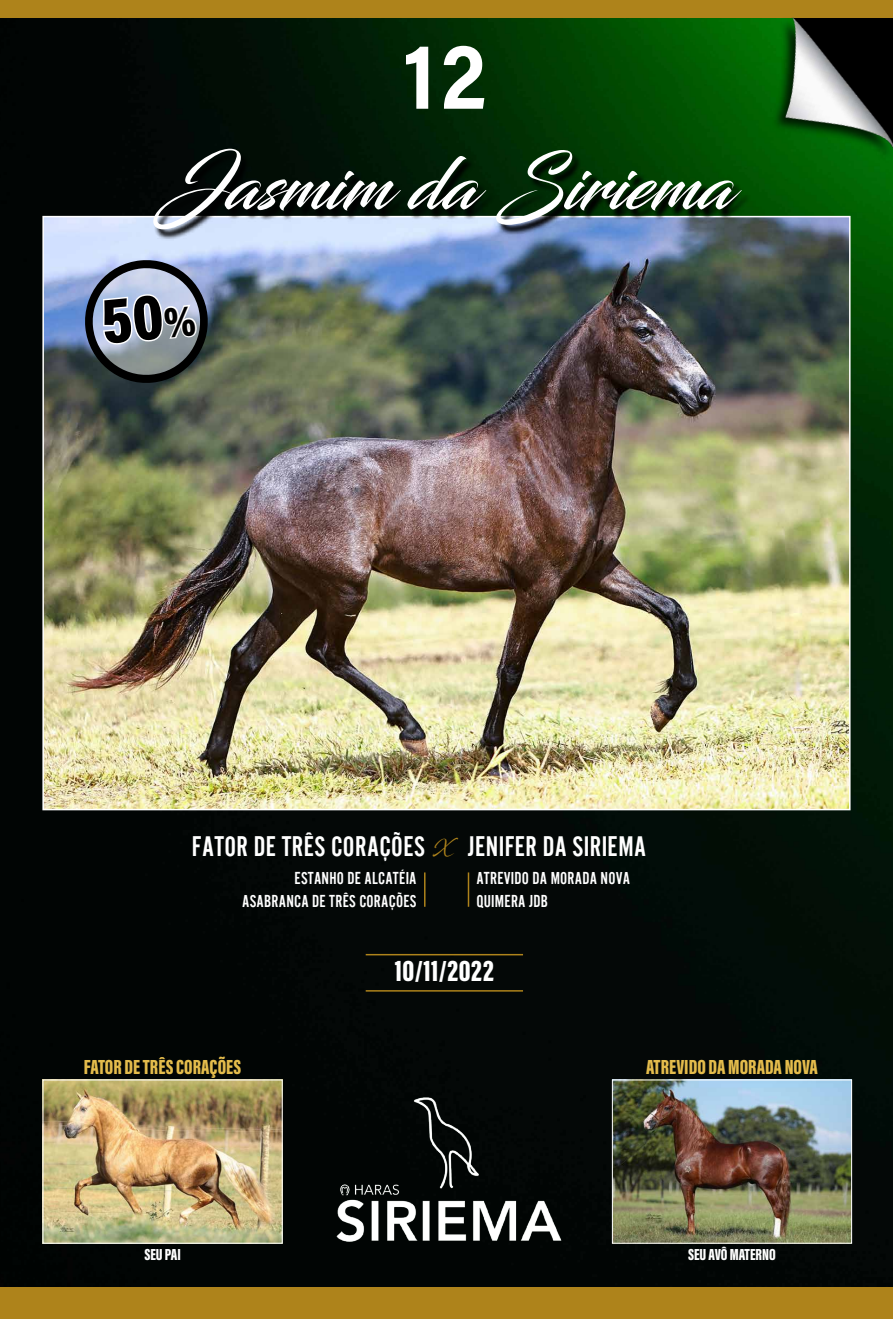
<style>
.page{position:relative;width:893px;height:1319px;background:#fff}
.page>*{position:absolute;margin:0;border:0;box-sizing:border-box;transform-origin:0 0}
.t1{font:90px "Acumin Variable Concept";color:#fff;scale:.89 1}
.t2{font:72px "Blacksword";color:#fff}
.t3{font:30px "Acumin Variable Concept";letter-spacing:.02em;color:#fff}
.t4{font:29.55px "Alternate Got No 2 D";letter-spacing:.015em;color:#fff}
.t5{font:21px "Acumin Variable Concept";color:#e4bc4c}
.t6{font:18px/23px "Alternate Got No 2 D";letter-spacing:.015em;color:#fff;text-align:right}
.t7{font:18px "Blacksword";color:#ae831b}
.t8{font:16.5px "Acumin Variable Concept";color:#fff}
</style>
<div class="page">
<img style="left:0;top:17px;width:893px;height:1269px">
<div style="left:0;top:1286px;width:893px;height:32px;background:#ae831b"></div>
<img style="left:614px;top:1081px;width:236px;height:160px">
<div style="left:612px;top:1079px;width:240px;height:164px;border:1px solid #fff"></div>
<img style="left:45px;top:1081px;width:236px;height:160px">
<div style="left:0;top:0;width:893px;height:17px;background:#ae831b"></div>
<img style="left:45px;top:219px;width:802px;height:588px">
<svg style="left:154px;top:151px;width:597px;height:89px;background:#2d473c"></svg>
<hr style="left:424px;top:872px;width:1px;height:34px;background:#ae831b">
<hr style="left:468px;top:872px;width:1px;height:34px;background:#ae831b">
<hr style="left:366px;top:953px;width:157px;height:2px;background:#ae831b">
<hr style="left:366px;top:989px;width:157px;height:2px;background:#ae831b">
<img style="left:317px;top:1083px;width:270px;height:164px">
<div style="left:771px;top:17px;width:122px;height:146px;background:#000;opacity:.75"></div>
<img style="left:780px;top:17px;width:113px;height:134px">
<svg style="left:82px;top:257px;width:129px;height:129px;background:#7d8899"></svg>
<h1 class="t1" style="left:403px;top:16px;width:95px">12</h1>
<h2 class="t2" style="left:160px;top:142px;width:575px">Jasmim da Siriema</h2>
<h3 class="t4" style="left:192px;top:831px;width:235px">FATOR DE TRÊS CORAÇÕES</h3>
<h3 class="t4" style="left:468px;top:831px;width:179px">JENIFER DA SIRIEMA</h3>
<p class="t7" style="left:432px;top:835px;width:20px">X</p>
<p class="t6" style="left:242px;top:866px;width:176px">ESTANHO DE ALCATÉIA<br>ASABRANCA DE TRÊS CORAÇÕES</p>
<p class="t6" style="left:476px;top:866px;width:155px;text-align:left">ATREVIDO DA MORADA NOVA<br>QUIMERA JDB</p>
<h3 class="t3" style="left:395px;top:950px;width:101px">10/11/2022</h3>
<p class="t5" style="left:84px;top:1051px;width:159px">FATOR DE TRÊS CORAÇÕES</p>
<p class="t5" style="left:646px;top:1051px;width:173px">ATREVIDO DA MORADA NOVA</p>
<p class="t8" style="left:144px;top:1242px;width:38px">SEU PAI</p>
<p class="t8" style="left:688px;top:1242px;width:89px">SEU AVÔ MATERNO</p>
</div>
